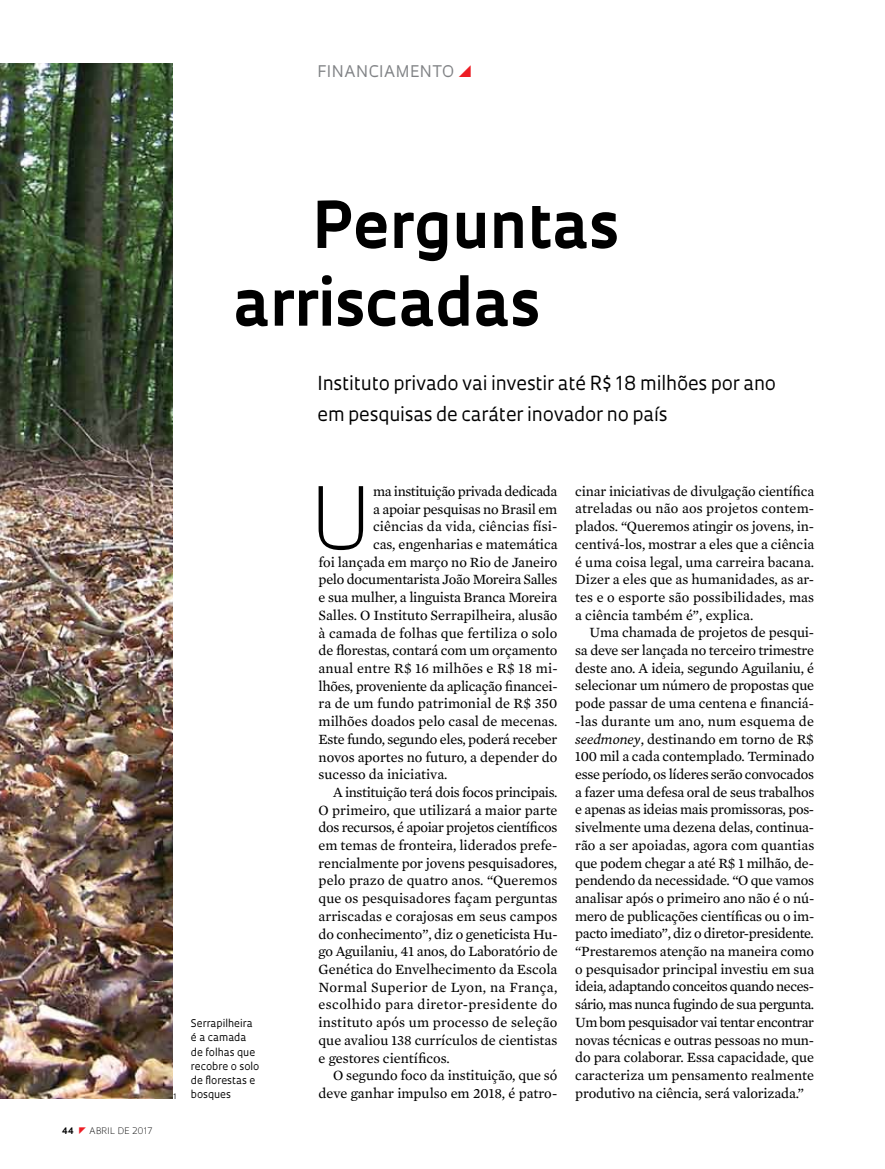
<style>
.page{position:relative;width:885px;height:1169px;background:#fff}
.page>*{position:absolute;margin:0;border:0;box-sizing:border-box;transform-origin:0 0}
.t1{font:300 83.55px "Oculum";color:#000}
.t2{font:700 62.7px/77.7px "Oculum";color:#000}
.t3{font:18.75px/30.9px "Oculum";letter-spacing:-.01em;color:#000}
.t4{font:15.6px "Oculum";letter-spacing:.035em;color:#808285}
.t5{font:14.4px/17.7px "Mercury Text G2";color:#000;text-align:justify}
.t6{font:14.4px "Mercury Text G2";letter-spacing:-.02em;color:#000}
.t7{font:14.4px "Mercury Text G2";letter-spacing:-.025em;color:#000}
.t8{font:14.4px "Mercury Text G2";letter-spacing:.025em;color:#000}
.t9{font:14.4px "Mercury Text G2";letter-spacing:.02em;color:#000}
.t10{font:10.35px/14.1px "Oculum";color:#000}
.t11{font:300 8.7px "Oculum";letter-spacing:.015em;color:#000}
.t12{font:700 8.7px "Oculum";color:#000}
.t13{font:7.35px "Oculum";color:#000}
.s1{font-style:italic}
</style>
<div class="page">
<img style="left:0;top:64px;width:173px;height:1034px">
<p class="t4" style="left:317px;top:61px;width:138px">fi nanciamento</p>
<h2 class="t2" style="left:232px;top:183px;width:387px;text-indent:79px">Perguntas arriscadas</h2>
<h3 class="t3" style="left:318px;top:366px;width:460px">Instituto privado vai investir até R$ 18 milhões por ano em pesquisas de caráter inovador no país</h3>
<p class="t12" style="left:62px;top:1124px;width:13px">44</p>
<p class="t11" style="left:90px;top:1124px;width:64px">abril DE 2017</p>
<p class="t5" style="left:575px;top:481px;width:241px">cinar iniciativas de divulgação científica atreladas ou não aos projetos contem&shy;plados. “Queremos atingir os jovens, in&shy;centivá-los, mostrar a eles que a ciência é uma coisa legal, uma carreira bacana.<br>Dizer a eles que as humanidades, as ar&shy;tes e o esporte são possibilidades, mas a ciência também é”, explica.</p>
<p class="t5" style="left:575px;top:623px;width:241px;text-indent:14px">Uma chamada de projetos de pesqui&shy;sa deve ser lançada no terceiro trimestre deste ano. A ideia, segundo Aguilaniu, é selecionar um número de propostas que pode passar de uma centena e financiá--las durante um ano, num esquema de <span class="s1">seedmoney</span>, destinando em torno de R$ 100 mil a cada contemplado. Terminado esse período, os líderes serão convocados a fazer uma defesa oral de seus trabalhos e apenas as ideias mais promissoras, pos&shy;sivelmente uma dezena delas, continua&shy;rão a ser apoiadas, agora com quantias que podem chegar a até R$ 1 milhão, de&shy;pendendo da necessidade. “O que vamos analisar após o primeiro ano não é o nú&shy;mero de publicações científicas ou o im&shy;pacto imediato”, diz o diretor-presidente. “Prestaremos atenção na maneira como o pesquisador principal investiu em sua ideia, adaptando conceitos quando neces&shy;sário, mas nunca fugindo de sua pergunta.<br>Um bom pesquisador vai tentar encontrar novas técnicas e outras pessoas no mun&shy;do para colaborar. Essa capacidade, que caracteriza um pensamento realmente</p>
<h1 class="t1" style="left:310px;top:461px;width:63px">U</h1>
<p class="t7" style="left:373px;top:481px;width:186px">ma instituição privada dedicada</p>
<p class="t5" style="left:373px;top:499px;width:186px">a apoiar pesquisas no Brasil em</p>
<p class="t5" style="left:373px;top:517px;width:186px">ciências da vida, ciências físi-</p>
<p class="t5" style="left:373px;top:534px;width:186px">cas, engenharias e matemática</p>
<p class="t5" style="left:319px;top:552px;width:240px">foi lançada em março no Rio de Janeiro</p>
<p class="t6" style="left:319px;top:569px;width:240px">pelo documentarista João Moreira Salles</p>
<p class="t5" style="left:319px;top:588px;width:240px">e sua mulher, a linguista Branca Moreira</p>
<p class="t5" style="left:319px;top:605px;width:240px">Salles. O Instituto Serrapilheira, alusão</p>
<p class="t5" style="left:319px;top:623px;width:240px">à camada de folhas que fertiliza o solo</p>
<p class="t5" style="left:319px;top:641px;width:240px">de florestas, contará com um orçamento</p>
<p class="t5" style="left:319px;top:658px;width:241px">anual entre R$ 16 milhões e R$ 18 mi-</p>
<p class="t6" style="left:319px;top:675px;width:241px">lhões, proveniente da aplicação financei-</p>
<p class="t5" style="left:319px;top:694px;width:240px">ra de um fundo patrimonial de R$ 350</p>
<p class="t5" style="left:319px;top:711px;width:240px">milhões doados pelo casal de mecenas.</p>
<p class="t6" style="left:319px;top:728px;width:240px">Este fundo, segundo eles, poderá receber</p>
<p class="t5" style="left:319px;top:747px;width:240px">novos aportes no futuro, a depender do</p>
<p class="t5" style="left:319px;top:765px;width:130px">sucesso da iniciativa.</p>
<p class="t7" style="left:333px;top:781px;width:226px">A instituição terá dois focos principais.</p>
<p class="t5" style="left:319px;top:800px;width:240px">O primeiro, que utilizará a maior parte</p>
<p class="t7" style="left:319px;top:817px;width:240px">dos recursos, é apoiar projetos científicos</p>
<p class="t5" style="left:319px;top:835px;width:240px">em temas de fronteira, liderados prefe-</p>
<p class="t5" style="left:319px;top:853px;width:240px">rencialmente por jovens pesquisadores,</p>
<p class="t5" style="left:319px;top:871px;width:240px">pelo prazo de quatro anos. “Queremos</p>
<p class="t5" style="left:319px;top:888px;width:240px">que os pesquisadores façam perguntas</p>
<p class="t5" style="left:319px;top:906px;width:240px">arriscadas e corajosas em seus campos</p>
<p class="t5" style="left:319px;top:924px;width:241px">do conhecimento”, diz o geneticista Hu-</p>
<p class="t5" style="left:319px;top:941px;width:241px">go Aguilaniu, 41 anos, do Laboratório de</p>
<p class="t5" style="left:319px;top:959px;width:240px">Genética do Envelhecimento da Escola</p>
<p class="t9" style="left:319px;top:976px;width:240px">Normal Superior de Lyon, na França,</p>
<p class="t8" style="left:319px;top:994px;width:240px">escolhido para diretor-presidente do</p>
<p class="t5" style="left:319px;top:1012px;width:240px">instituto após um processo de seleção</p>
<p class="t5" style="left:319px;top:1030px;width:240px">que avaliou 138 currículos de cientistas</p>
<p class="t5" style="left:319px;top:1048px;width:133px">e gestores científicos.</p>
<p class="t5" style="left:333px;top:1065px;width:226px">O segundo foco da instituição, que só</p>
<p class="t5" style="left:319px;top:1083px;width:240px">deve ganhar impulso em 2018, é patro-</p>
<p class="t10" style="left:191px;top:1016px;width:70px">Serrapilheira é a camada de folhas que recobre o solo de florestas e bosques</p>
<p class="t13" style="left:174px;top:1091px;width:5px">1</p>
<p class="t5" style="left:575px;top:1083px;width:230px">produtivo na ciência, será valorizada.”</p>
</div>
